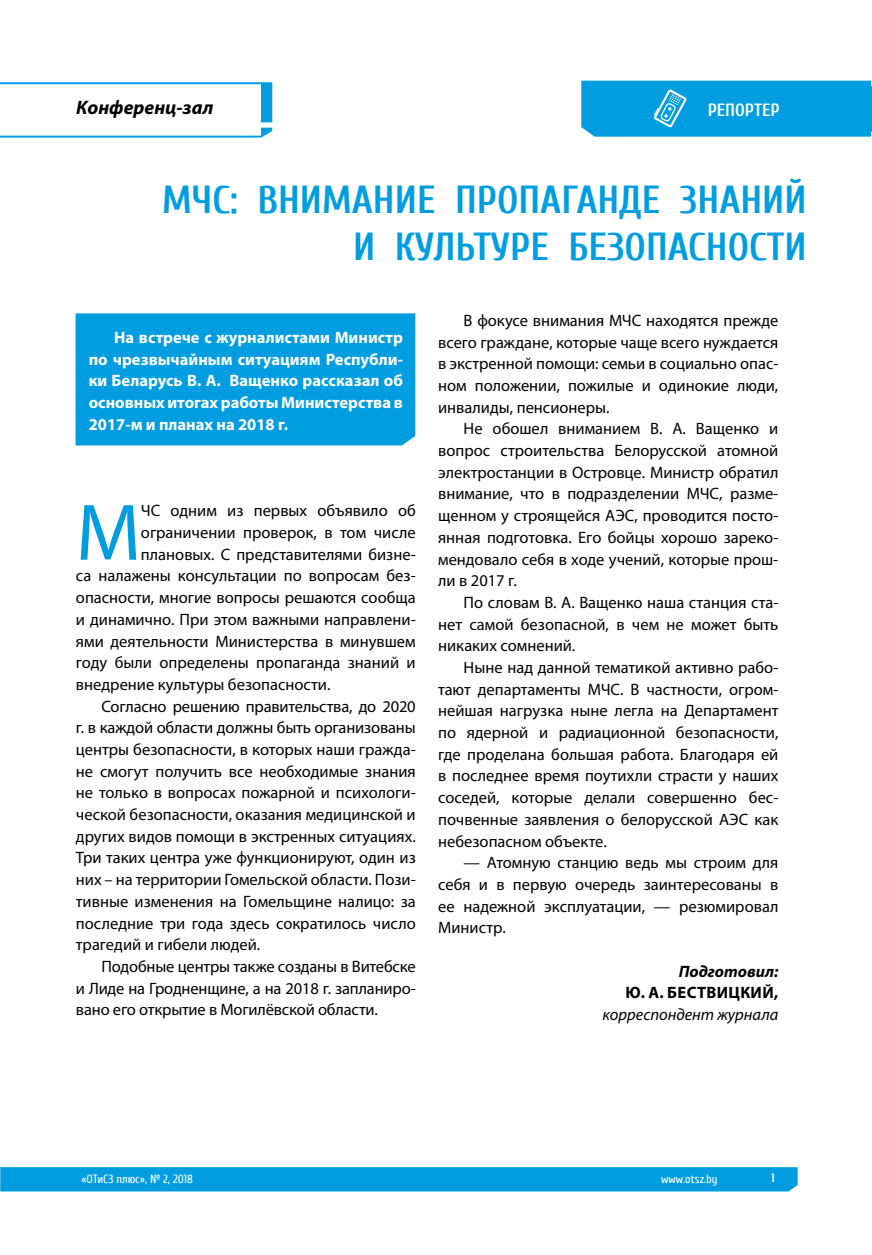
<style>
.page{position:relative;width:872px;height:1255px;background:#fff}
.page>*{position:absolute;margin:0;border:0;box-sizing:border-box;transform-origin:0 0}
.t1{font:80.85px "Myriad Pro";color:#009ee0}
.t2{font:700 39px/46.8px "Cuprum";color:#009ee0;text-align:right}
.t3{font:italic 700 19.5px "Myriad Pro";color:#000}
.t4{font:700 17.7px "Cuprum";color:#fff}
.t5{font:16.5px/21.8px "Myriad Pro";color:#000;text-align:justify}
.t6{font:700 16.5px/21.8px "Myriad Pro";color:#fff;text-align:justify}
.t7{font:italic 16.5px "Myriad Pro";color:#000}
.t8{font:700 16.5px "Myriad Pro";letter-spacing:.02em;color:#000}
.t9{font:italic 700 16.5px "Myriad Pro";color:#000}
.t10{font:12px "Cuprum";color:#fff}
.t11{font:700 12px "Cuprum";color:#fff}
</style>
<div class="page">
<div style="left:0;top:1167px;width:797px;height:24px;background:#009ee0"></div>
<div style="left:76px;top:313px;width:339px;height:132px;background:#009ee0"></div>
<svg style="left:0;top:128px;width:272px;height:10px"></svg>
<svg style="left:0;top:82px;width:272px;height:40px"></svg>
<div style="left:581px;top:81px;width:290px;height:56px;background:#009ee0"></div>
<p class="t3" style="left:76px;top:95px;width:138px">Конференц-зал</p>
<p class="t4" style="left:707px;top:99px;width:73px">РЕПОРТЕР</p>
<h2 class="t2" style="left:162px;top:177px;width:646px">МЧС: ВНИМАНИЕ ПРОПАГАНДЕ ЗНАНИЙ<br>И КУЛЬТУРЕ БЕЗОПАСНОСТИ</h2>
<p class="t6" style="left:89px;top:326px;width:316px;text-indent:26px">На встрече с журналистами Министр по чрезвычайным ситуациям Республи&shy;ки Беларусь В. А. Ващенко рассказал об основных итогах работы Министерства в 2017-м и планах на 2018 г.</p>
<h1 class="t1" style="left:76px;top:482px;width:66px">М</h1>
<p class="t5" style="left:141px;top:499px;width:276px">ЧС одним из первых объявило об</p>
<p class="t5" style="left:141px;top:521px;width:276px">ограничении проверок, в том числе</p>
<p class="t5" style="left:141px;top:543px;width:276px">плановых. С представителями бизне-</p>
<p class="t5" style="left:76px;top:564px;width:341px">са налажены консультации по вопросам без-</p>
<p class="t5" style="left:76px;top:586px;width:341px">опасности, многие вопросы решаются сообща</p>
<p class="t5" style="left:76px;top:608px;width:341px">и динамично. При этом важными направлени-</p>
<p class="t5" style="left:76px;top:630px;width:341px">ями деятельности Министерства в минувшем</p>
<p class="t5" style="left:76px;top:651px;width:341px">году были определены пропаганда знаний и</p>
<p class="t5" style="left:76px;top:673px;width:256px">внедрение культуры безопасности.</p>
<p class="t5" style="left:101px;top:695px;width:316px">Согласно решению правительства, до 2020</p>
<p class="t5" style="left:76px;top:716px;width:341px">г. в каждой области должны быть организованы</p>
<p class="t5" style="left:76px;top:738px;width:341px">центры безопасности, в которых наши гражда-</p>
<p class="t5" style="left:76px;top:760px;width:341px">не смогут получить все необходимые знания</p>
<p class="t5" style="left:76px;top:781px;width:341px">не только в вопросах пожарной и психологи-</p>
<p class="t5" style="left:76px;top:803px;width:341px">ческой безопасности, оказания медицинской и</p>
<p class="t5" style="left:76px;top:825px;width:341px">других видов помощи в экстренных ситуациях.</p>
<p class="t5" style="left:76px;top:846px;width:341px">Три таких центра уже функционируют, один из</p>
<p class="t5" style="left:76px;top:868px;width:341px">них – на территории Гомельской области. Пози-</p>
<p class="t5" style="left:76px;top:890px;width:341px">тивные изменения на Гомельщине налицо: за</p>
<p class="t5" style="left:76px;top:911px;width:341px">последние три года здесь сократилось число</p>
<p class="t5" style="left:76px;top:933px;width:186px">трагедий и гибели людей.</p>
<p class="t5" style="left:101px;top:955px;width:316px">Подобные центры также созданы в Витебске</p>
<p class="t5" style="left:76px;top:976px;width:341px">и Лиде на Гродненщине, а на 2018 г. запланиро-</p>
<p class="t5" style="left:76px;top:998px;width:303px">вано его открытие в Могилёвской области.</p>
<p class="t5" style="left:438px;top:309px;width:342px;text-indent:26px">В фокусе внимания МЧС находятся прежде всего граждане, которые чаще всего нуждается в экстренной помощи: семьи в социально опас&shy;ном положении, пожилые и одинокие люди, инвалиды, пенсионеры.</p>
<p class="t5" style="left:438px;top:417px;width:342px;text-indent:26px">Не обошел вниманием В. А. Ващенко и вопрос строительства Белорусской атомной электростанции в Островце. Министр обратил внимание, что в подразделении МЧС, разме&shy;щенном у строящейся АЭС, проводится посто&shy;янная подготовка. Его бойцы хорошо зареко&shy;мендовало себя в ходе учений, которые прош&shy;ли в 2017 г.</p>
<p class="t5" style="left:438px;top:591px;width:342px;text-indent:26px">По словам В. А. Ващенко наша станция ста&shy;нет самой безопасной, в чем не может быть никаких сомнений.</p>
<p class="t5" style="left:438px;top:656px;width:342px;text-indent:26px">Ныне над данной тематикой активно рабо&shy;тают департаменты МЧС. В частности, огром&shy;нейшая нагрузка ныне легла на Департамент по ядерной и радиационной безопасности, где проделана большая работа. Благодаря ей в последнее время поутихли страсти у наших соседей, которые делали совершенно бес&shy;почвенные заявления о белорусской АЭС как небезопасном объекте.</p>
<p class="t5" style="left:438px;top:851px;width:342px;text-indent:26px">— Атомную станцию ведь мы строим для себя и в первую очередь заинтересованы в ее надежной эксплуатации, — резюмировал Министр.</p>
<p class="t9" style="left:679px;top:960px;width:101px">Подготовил:</p>
<p class="t8" style="left:625px;top:982px;width:155px">Ю. А. БЕСТВИЦКИЙ,</p>
<p class="t7" style="left:602px;top:1004px;width:177px">корреспондент журнала</p>
<p class="t10" style="left:81px;top:1172px;width:113px">«ОТиСЗ плюс», № 2, 2018</p>
<p class="t10" style="left:661px;top:1172px;width:58px">www.otsz.by</p>
<p class="t11" style="left:771px;top:1171px;width:5px">1</p>
</div>
